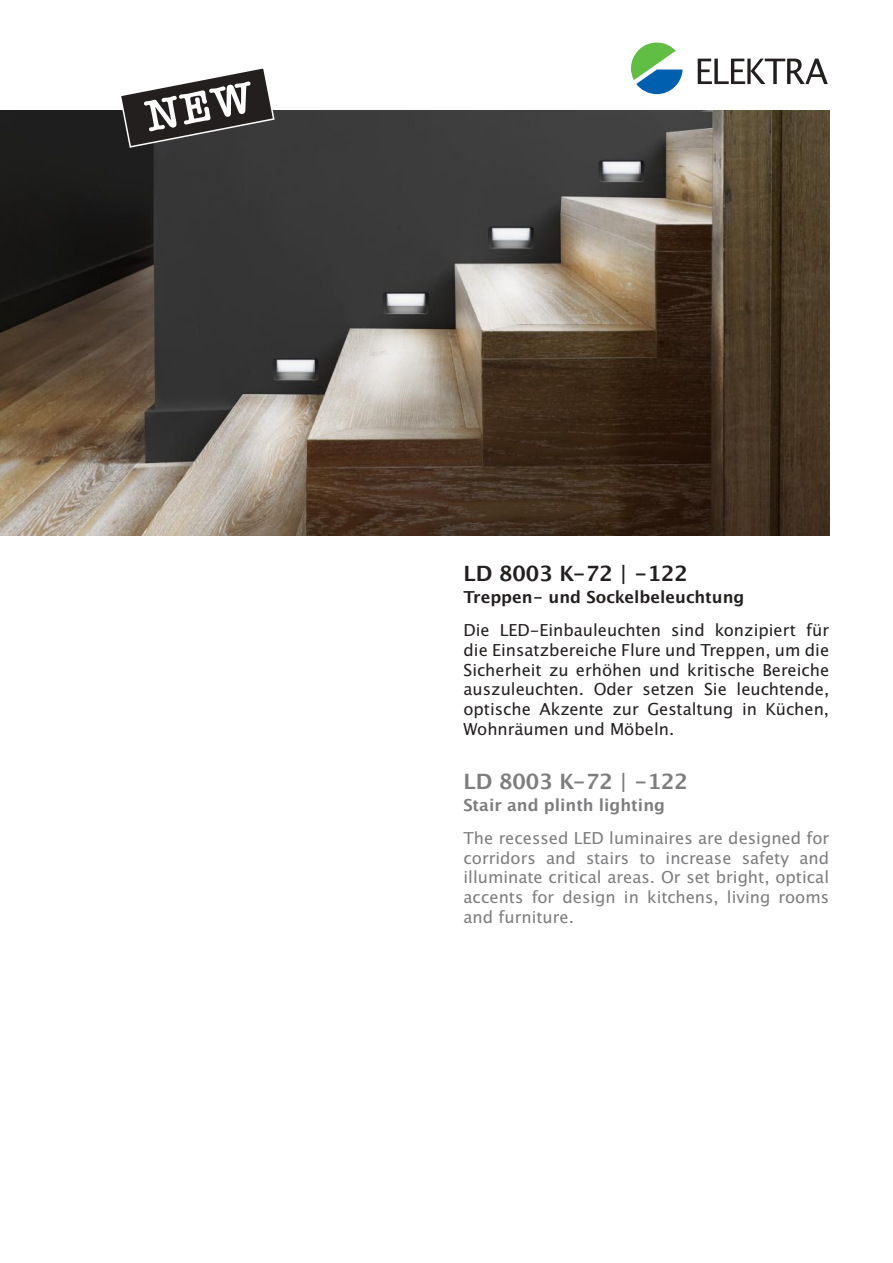
<style>
.page{position:relative;width:893px;height:1263px;background:#fff}
.page>*{position:absolute;margin:0;border:0;box-sizing:border-box;transform-origin:0 0}
.t1{font:21px "Lucida San Dem";color:#241f1f}
.t2{font:21px "Lucida San Dem";color:#7d7c7e}
.t3{font:16.5px/19.8px "Lucida San Rom";color:#241f1f;text-align:justify}
.t4{font:16.5px/19.8px "Lucida San Rom";color:#7d7c7e;text-align:justify}
.t5{font:16.5px "Lucida San Dem";color:#241f1f}
.t6{font:16.5px "Lucida San Dem";color:#7d7c7e}
</style>
<div class="page">
<img style="left:0;top:111px;width:829px;height:425px">
<svg style="left:631px;top:43px;width:52px;height:51px"></svg>
<svg style="left:698px;top:59px;width:130px;height:25px"></svg>
<svg style="left:119px;top:68px;width:156px;height:81px"></svg>
<p class="t1" style="left:463px;top:560px;width:226px">LD 8003 K-72 | -122</p>
<p class="t5" style="left:463px;top:587px;width:283px">Treppen- und Sockelbeleuchtung</p>
<p class="t3" style="left:463px;top:620px;width:367px">Die LED-Einbauleuchten sind konzipiert für die Einsatzbereiche Flure und Treppen, um die Sicherheit zu erhöhen und kritische Bereiche auszuleuchten. Oder setzen Sie leuchtende, optische Akzente zur Gestaltung in Küchen, Wohnräumen und Möbeln.</p>
<p class="t2" style="left:463px;top:768px;width:226px">LD 8003 K-72 | -122</p>
<p class="t6" style="left:463px;top:795px;width:203px">Stair and plinth lighting</p>
<p class="t4" style="left:463px;top:828px;width:367px">The recessed LED luminaires are designed for corridors and stairs to increase safety and illuminate critical areas. Or set bright, optical accents for design in kitchens, living rooms and furniture.</p>
</div>
